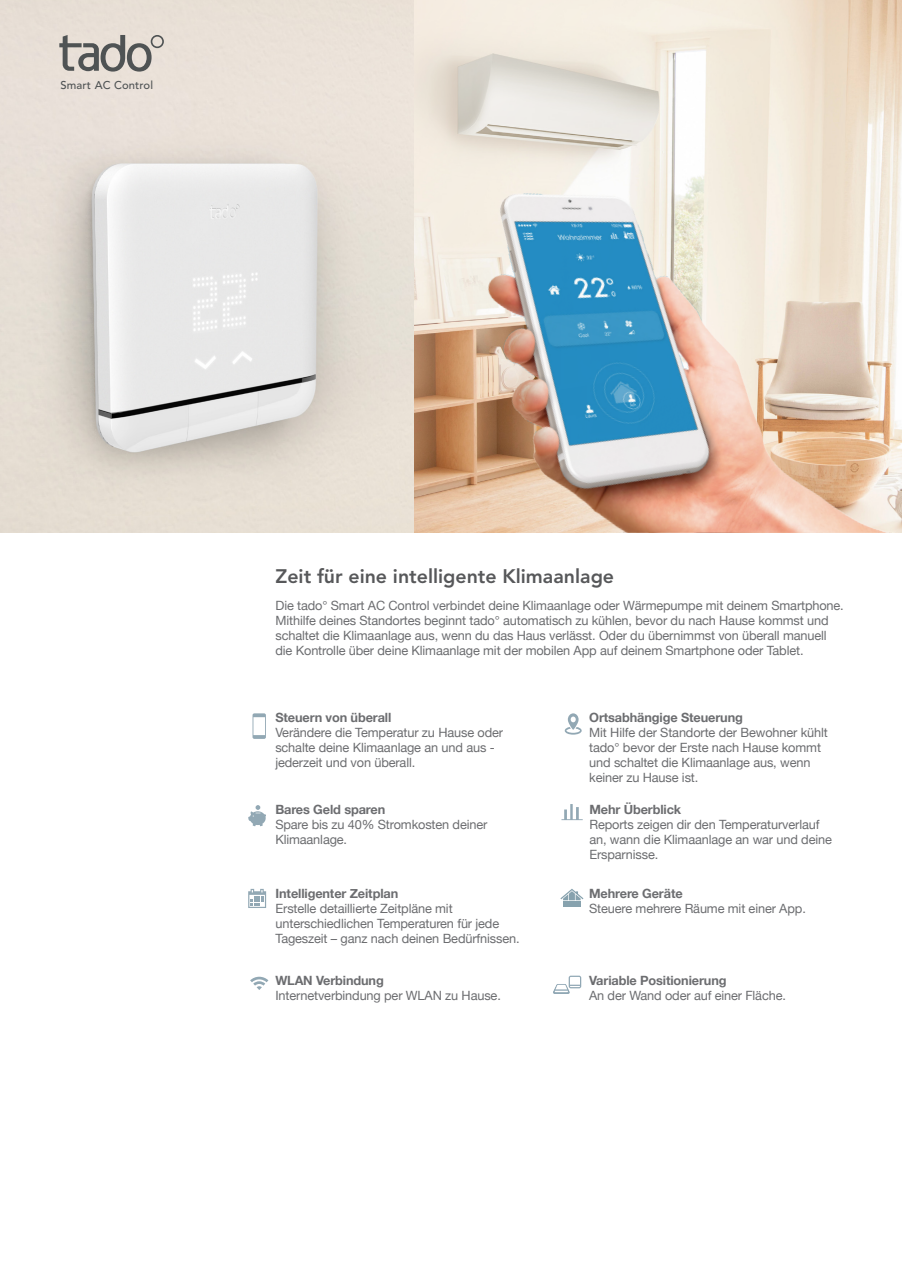
<style>
.page{position:relative;width:902px;height:1272px;background:#fff}
.page>*{position:absolute;margin:0;border:0;box-sizing:border-box;transform-origin:0 0}
.t1{font:800 19.5px "Avenir LT Std";color:#57585a}
.t2{font:12.75px/15px "Helvetica Neue";letter-spacing:-.01em;color:#6c6d70}
.t3{font:700 12.75px "Helvetica Neue";letter-spacing:-.01em;color:#6c6d70}
.t4{font:500 11.25px "Avenir LT Std";letter-spacing:.01em;color:#4f5354}
</style>
<div class="page">
<img style="left:414px;top:0;width:487px;height:533px">
<img style="left:0;top:0;width:414px;height:533px">
<img style="left:425px;top:128px;width:476px;height:405px">
<svg style="left:248px;top:805px;width:18px;height:21px"></svg>
<svg style="left:252px;top:713px;width:14px;height:26px"></svg>
<svg style="left:561px;top:804px;width:21px;height:16px"></svg>
<svg style="left:564px;top:713px;width:17px;height:21px"></svg>
<svg style="left:250px;top:976px;width:18px;height:13px"></svg>
<svg style="left:560px;top:889px;width:23px;height:17px"></svg>
<svg style="left:248px;top:888px;width:18px;height:20px"></svg>
<svg style="left:59px;top:35px;width:105px;height:37px;background:#b2aea8"></svg>
<svg style="left:553px;top:975px;width:28px;height:19px"></svg>
<p class="t4" style="left:60px;top:79px;width:94px">Smart AC Control</p>
<p class="t1" style="left:275px;top:564px;width:340px">Zeit für eine intelligente Klimaanlage</p>
<p class="t2" style="left:275px;top:598px;width:570px">Die tado° Smart AC Control verbindet deine Klimaanlage oder Wärmepumpe mit deinem Smartphone.<br>Mithilfe deines Standortes beginnt tado° automatisch zu kühlen, bevor du nach Hause kommst und schaltet die Klimaanlage aus, wenn du das Haus verlässt. Oder du übernimmst von überall manuell die Kontrolle über deine Klimaanlage mit der mobilen App auf deinem Smartphone oder Tablet.</p>
<p class="t3" style="left:275px;top:707px;width:118px">Steuern von überall</p>
<p class="t2" style="left:275px;top:725px;width:229px">Verändere die Temperatur zu Hause oder schalte deine Klimaanlage an und aus - jederzeit und von überall.</p>
<p class="t3" style="left:275px;top:799px;width:111px">Bares Geld sparen</p>
<p class="t2" style="left:275px;top:817px;width:213px">Spare bis zu 40% Stromkosten deiner<br>Klimaanlage.</p>
<p class="t3" style="left:275px;top:883px;width:124px">Intelligenter Zeitplan</p>
<p class="t2" style="left:275px;top:901px;width:245px">Erstelle detaillierte Zeitpläne mit unterschiedlichen Temperaturen für jede<br>Tageszeit – ganz nach deinen Bedürfnissen.</p>
<p class="t3" style="left:275px;top:969px;width:110px">WLAN Verbindung</p>
<p class="t2" style="left:275px;top:988px;width:227px">Internetverbindung per WLAN zu Hause.</p>
<p class="t3" style="left:589px;top:707px;width:155px">Ortsabhängige Steuerung</p>
<p class="t2" style="left:589px;top:725px;width:240px">Mit Hilfe der Standorte der Bewohner kühlt tado° bevor der Erste nach Hause kommt und schaltet die Klimaanlage aus, wenn keiner zu Hause ist.</p>
<p class="t3" style="left:589px;top:799px;width:93px">Mehr Überblick</p>
<p class="t2" style="left:589px;top:817px;width:244px">Reports zeigen dir den Temperaturverlauf an, wann die Klimaanlage an war und deine<br>Ersparnisse.</p>
<p class="t3" style="left:589px;top:883px;width:95px">Mehrere Geräte</p>
<p class="t2" style="left:589px;top:901px;width:218px">Steuere mehrere Räume mit einer App.</p>
<p class="t3" style="left:589px;top:969px;width:139px">Variable Positionierung</p>
<p class="t2" style="left:589px;top:988px;width:198px">An der Wand oder auf einer Fläche.</p>
</div>
